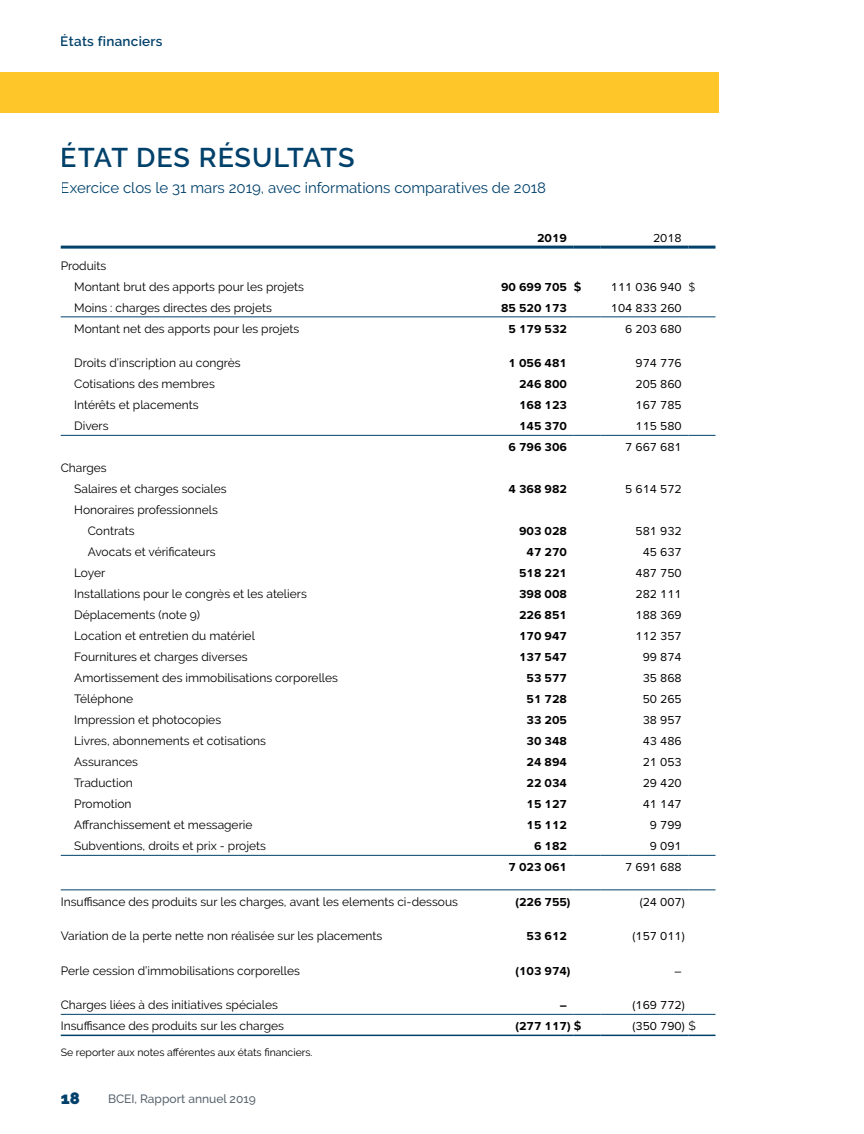
<style>
.page{position:relative;width:864px;height:1134px;background:#fff}
.page>*{position:absolute;margin:0;border:0;box-sizing:border-box;transform-origin:0 0}
.t1{font:600 27px "Raleway";letter-spacing:.025em;color:#00416b}
.t2{font:900 16.5px "Raleway";color:#00416b}
.t3{font:15px "Raleway";color:#00416b}
.t4{font:600 13.5px "Raleway";letter-spacing:.02em;color:#00416b}
.t5{font:12px/21px "Raleway";color:#000}
.t6{font:12px "Proxima Nova";color:#000}
.t7{font:700 12px "Proxima Nova";color:#000}
.t8{font:500 12px "Raleway";color:#5b6670}
.t9{font:10.5px "Raleway";color:#000}
.s1{font-family:"Raleway"}
.s2{font-weight:300}
</style>
<div class="page">
<hr style="left:61px;top:316px;width:425px;height:1px;background:#00416b">
<hr style="left:486px;top:316px;width:88px;height:1px;background:#00416b">
<svg style="left:574px;top:316px;width:27px;height:1px"></svg>
<hr style="left:601px;top:316px;width:87px;height:1px;background:#00416b">
<svg style="left:688px;top:316px;width:28px;height:1px"></svg>
<hr style="left:61px;top:246px;width:425px;height:3px;background:#00416b">
<hr style="left:486px;top:246px;width:88px;height:3px;background:#00416b">
<hr style="left:574px;top:246px;width:27px;height:3px;background:#00416b">
<hr style="left:601px;top:246px;width:87px;height:3px;background:#00416b">
<hr style="left:688px;top:246px;width:28px;height:3px;background:#00416b">
<hr style="left:61px;top:435px;width:425px;height:1px;background:#00416b">
<hr style="left:486px;top:435px;width:88px;height:1px;background:#00416b">
<svg style="left:574px;top:435px;width:27px;height:1px"></svg>
<hr style="left:601px;top:435px;width:87px;height:1px;background:#00416b">
<svg style="left:688px;top:435px;width:28px;height:1px"></svg>
<hr style="left:61px;top:855px;width:425px;height:1px;background:#00416b">
<hr style="left:486px;top:855px;width:88px;height:1px;background:#00416b">
<svg style="left:574px;top:855px;width:27px;height:1px"></svg>
<hr style="left:601px;top:855px;width:87px;height:1px;background:#00416b">
<svg style="left:688px;top:855px;width:28px;height:1px"></svg>
<hr style="left:61px;top:1014px;width:425px;height:1px;background:#00416b">
<hr style="left:486px;top:1014px;width:88px;height:1px;background:#00416b">
<svg style="left:574px;top:1014px;width:27px;height:1px"></svg>
<hr style="left:601px;top:1014px;width:87px;height:1px;background:#00416b">
<svg style="left:688px;top:1014px;width:28px;height:1px"></svg>
<hr style="left:61px;top:1035px;width:425px;height:1px;background:#00416b">
<hr style="left:486px;top:1035px;width:88px;height:1px;background:#00416b">
<svg style="left:574px;top:1035px;width:27px;height:1px"></svg>
<hr style="left:601px;top:1035px;width:87px;height:1px;background:#00416b">
<svg style="left:688px;top:1035px;width:28px;height:1px"></svg>
<hr style="left:61px;top:889px;width:425px;height:1px;background:#00416b">
<hr style="left:486px;top:889px;width:88px;height:1px;background:#00416b">
<svg style="left:574px;top:889px;width:27px;height:1px"></svg>
<hr style="left:601px;top:889px;width:87px;height:1px;background:#00416b">
<svg style="left:688px;top:889px;width:28px;height:1px"></svg>
<div style="left:0;top:73px;width:719px;height:40px;background:#ffc629"></div>
<p class="t4" style="left:61px;top:34px;width:103px">États financiers</p>
<h1 class="t1" style="left:61px;top:142px;width:295px">ÉTAT DES RÉSULTATS</h1>
<p class="t3" style="left:61px;top:179px;width:487px">Exercice clos le 31 mars 2019, avec informations comparatives de 2018</p>
<p class="t7" style="left:537px;top:229px;width:31px">2019</p>
<p class="t6" style="left:653px;top:229px;width:30px">2018</p>
<p class="t5" style="left:74px;top:255px;width:231px;text-indent:-14px">Produits<br>Montant brut des apports pour les projets</p>
<p class="t7" style="left:501px;top:278px;width:82px">90 699 705 <span class="s1">$</span></p>
<p class="t6" style="left:611px;top:278px;width:86px">111 036 940 <span class="s2">$</span></p>
<p class="t5" style="left:74px;top:297px;width:199px">Moins : charges directes des projets</p>
<p class="t7" style="left:501px;top:299px;width:67px">85 520 173</p>
<p class="t6" style="left:611px;top:299px;width:72px">104 833 260</p>
<p class="t5" style="left:74px;top:318px;width:227px">Montant net des apports pour les projets</p>
<p class="t7" style="left:509px;top:320px;width:60px">5 179 532</p>
<p class="t6" style="left:625px;top:320px;width:58px">6 203 680</p>
<p class="t5" style="left:74px;top:353px;width:168px">Droits d’inscription au congrès</p>
<p class="t7" style="left:509px;top:355px;width:60px">1 056 481</p>
<p class="t6" style="left:636px;top:355px;width:48px">974 776</p>
<p class="t5" style="left:74px;top:374px;width:142px">Cotisations des membres</p>
<p class="t7" style="left:519px;top:376px;width:49px">246 800</p>
<p class="t6" style="left:636px;top:376px;width:48px">205 860</p>
<p class="t5" style="left:74px;top:395px;width:126px">Intérêts et placements</p>
<p class="t7" style="left:519px;top:397px;width:49px">168 123</p>
<p class="t6" style="left:636px;top:397px;width:48px">167 785</p>
<p class="t5" style="left:74px;top:416px;width:36px">Divers</p>
<p class="t7" style="left:519px;top:418px;width:49px">145 370</p>
<p class="t6" style="left:636px;top:418px;width:48px">115 580</p>
<p class="t7" style="left:509px;top:439px;width:60px">6 796 306</p>
<p class="t6" style="left:625px;top:439px;width:58px">7 667 681</p>
<p class="t5" style="left:74px;top:458px;width:154px;text-indent:-14px">Charges<br>Salaires et charges sociales</p>
<p class="t7" style="left:509px;top:481px;width:60px">4 368 982</p>
<p class="t6" style="left:625px;top:481px;width:58px">5 614 572</p>
<p class="t5" style="left:88px;top:500px;width:132px;text-indent:-14px">Honoraires professionnels<br>Contrats</p>
<p class="t7" style="left:519px;top:523px;width:49px">903 028</p>
<p class="t6" style="left:636px;top:523px;width:48px">581 932</p>
<p class="t5" style="left:88px;top:542px;width:130px">Avocats et vérificateurs</p>
<p class="t7" style="left:527px;top:544px;width:42px">47 270</p>
<p class="t6" style="left:643px;top:544px;width:40px">45 637</p>
<p class="t5" style="left:74px;top:563px;width:33px">Loyer</p>
<p class="t7" style="left:519px;top:565px;width:49px">518 221</p>
<p class="t6" style="left:636px;top:565px;width:48px">487 750</p>
<p class="t5" style="left:74px;top:584px;width:234px">Installations pour le congrès et les ateliers</p>
<p class="t7" style="left:519px;top:586px;width:49px">398 008</p>
<p class="t6" style="left:636px;top:586px;width:48px">282 111</p>
<p class="t5" style="left:74px;top:605px;width:127px">Déplacements (note 9)</p>
<p class="t7" style="left:519px;top:607px;width:49px">226 851</p>
<p class="t6" style="left:636px;top:607px;width:48px">188 369</p>
<p class="t5" style="left:74px;top:626px;width:182px">Location et entretien du matériel</p>
<p class="t7" style="left:519px;top:628px;width:49px">170 947</p>
<p class="t6" style="left:636px;top:628px;width:48px">112 357</p>
<p class="t5" style="left:74px;top:647px;width:175px">Fournitures et charges diverses</p>
<p class="t7" style="left:519px;top:649px;width:49px">137 547</p>
<p class="t6" style="left:643px;top:649px;width:40px">99 874</p>
<p class="t5" style="left:74px;top:668px;width:265px">Amortissement des immobilisations corporelles</p>
<p class="t7" style="left:527px;top:670px;width:42px">53 577</p>
<p class="t6" style="left:643px;top:670px;width:40px">35 868</p>
<p class="t5" style="left:74px;top:689px;width:60px">Téléphone</p>
<p class="t7" style="left:527px;top:691px;width:42px">51 728</p>
<p class="t6" style="left:643px;top:691px;width:40px">50 265</p>
<p class="t5" style="left:74px;top:710px;width:148px">Impression et photocopies</p>
<p class="t7" style="left:527px;top:712px;width:42px">33 205</p>
<p class="t6" style="left:643px;top:712px;width:40px">38 957</p>
<p class="t5" style="left:74px;top:731px;width:193px">Livres, abonnements et cotisations</p>
<p class="t7" style="left:527px;top:733px;width:42px">30 348</p>
<p class="t6" style="left:643px;top:733px;width:40px">43 486</p>
<p class="t5" style="left:74px;top:752px;width:65px">Assurances</p>
<p class="t7" style="left:527px;top:754px;width:42px">24 894</p>
<p class="t6" style="left:643px;top:754px;width:40px">21 053</p>
<p class="t5" style="left:74px;top:773px;width:60px">Traduction</p>
<p class="t7" style="left:527px;top:775px;width:42px">22 034</p>
<p class="t6" style="left:643px;top:775px;width:40px">29 420</p>
<p class="t5" style="left:74px;top:794px;width:59px">Promotion</p>
<p class="t7" style="left:527px;top:796px;width:42px">15 127</p>
<p class="t6" style="left:643px;top:796px;width:40px">41 147</p>
<p class="t5" style="left:74px;top:815px;width:180px">Affranchissement et messagerie</p>
<p class="t7" style="left:527px;top:817px;width:42px">15 112</p>
<p class="t6" style="left:650px;top:817px;width:33px">9 799</p>
<p class="t5" style="left:74px;top:836px;width:193px">Subventions, droits et prix - projets</p>
<p class="t7" style="left:534px;top:838px;width:34px">6 182</p>
<p class="t6" style="left:650px;top:838px;width:33px">9 091</p>
<p class="t7" style="left:509px;top:859px;width:60px">7 023 061</p>
<p class="t6" style="left:625px;top:859px;width:58px">7 691 688</p>
<p class="t5" style="left:61px;top:891px;width:399px">Insuffisance des produits sur les charges, avant les elements ci-dessous</p>
<p class="t7" style="left:515px;top:893px;width:57px">(226 755)</p>
<p class="t6" style="left:640px;top:893px;width:46px">(24 007)</p>
<p class="t5" style="left:61px;top:926px;width:323px">Variation de la perte nette non réalisée sur les placements</p>
<p class="t7" style="left:527px;top:928px;width:42px">53 612</p>
<p class="t6" style="left:633px;top:928px;width:54px">(157 011)</p>
<p class="t5" style="left:61px;top:960px;width:241px">Perle cession d’immobilisations corporelles</p>
<p class="t7" style="left:515px;top:962px;width:57px">(103 974)</p>
<p class="t6" style="left:675px;top:962px;width:9px">–</p>
<p class="t5" style="left:61px;top:995px;width:219px">Charges liées à des initiatives spéciales</p>
<p class="t7" style="left:560px;top:997px;width:9px">–</p>
<p class="t6" style="left:633px;top:997px;width:54px">(169 772)</p>
<p class="t5" style="left:61px;top:1016px;width:225px">Insuffisance des produits sur les charges</p>
<p class="t7" style="left:516px;top:1018px;width:67px">(277 117) <span class="s1">$</span></p>
<p class="t6" style="left:633px;top:1018px;width:65px">(350 790) <span class="s1">$</span></p>
<p class="t9" style="left:61px;top:1047px;width:253px">Se reporter aux notes afférentes aux états financiers.</p>
<h2 class="t2" style="left:61px;top:1089px;width:21px">18</h2>
<p class="t8" style="left:108px;top:1092px;width:149px">BCEI, Rapport annuel 2019</p>
</div>
